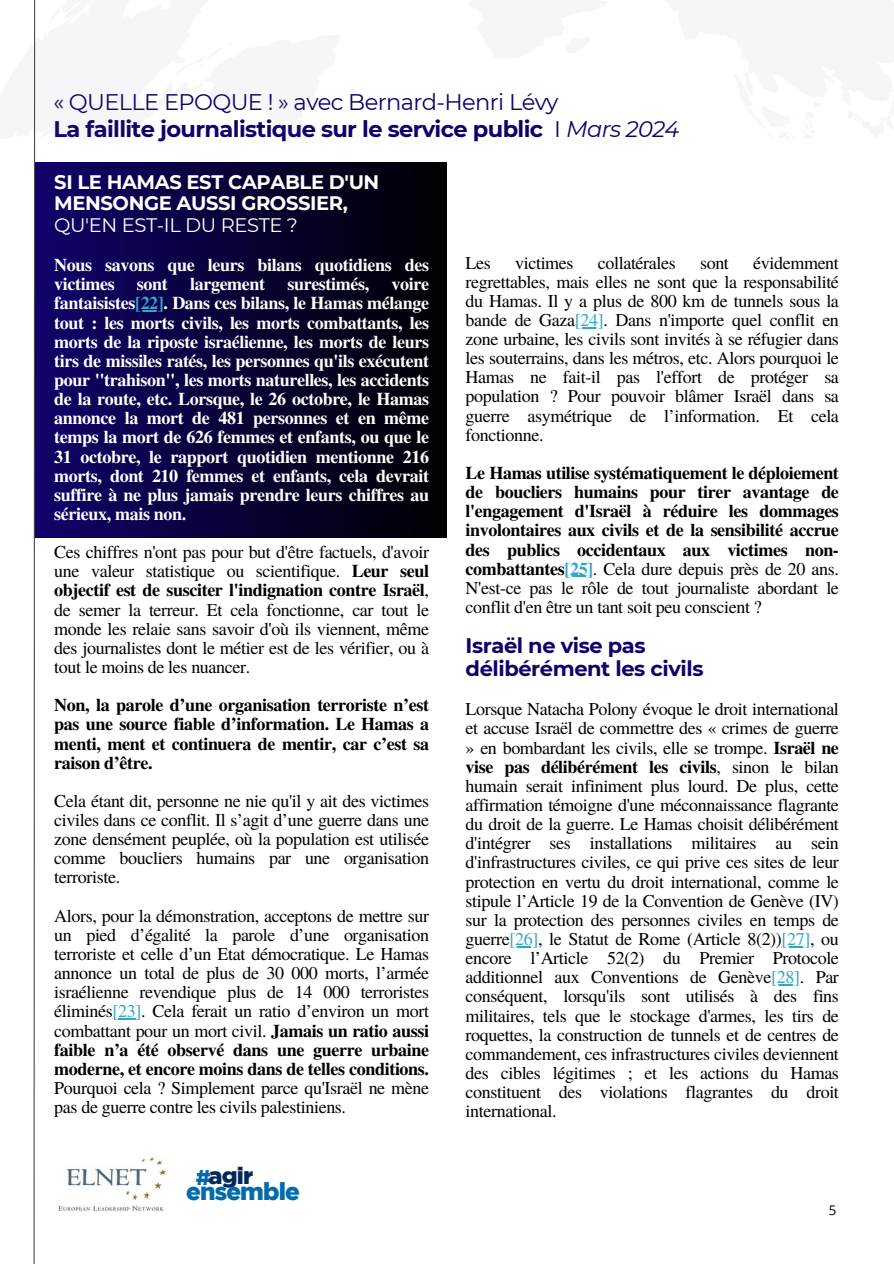
<style>
.page{position:relative;width:894px;height:1264px;background:#fff}
.page>*{position:absolute;margin:0;border:0;box-sizing:border-box;transform-origin:0 0}
.t1{font:900 24.3px "Gotham HTF";letter-spacing:-.035em;color:#016bab}
.t2{font:900 23.4px "Gotham HTF";color:#00285d}
.t3{font:700 22.5px/27px "Montserrat";letter-spacing:-.03em;color:#100269}
.t4{font:700 21px/22.5px "Montserrat";letter-spacing:-.02em;color:#100269}
.t5{font:700 19.5px/21.3px "Montserrat";letter-spacing:-.02em;color:#fefefe}
.t6{font:19.5px "Montserrat";letter-spacing:-.02em;color:#fefefe}
.t7{font:18px/19.2px "Te X Gyre Termes";letter-spacing:-.02em;color:#000;text-align:justify}
.t8{font:700 18px/19.2px "Te X Gyre Termes";letter-spacing:-.02em;color:#fefefe;text-align:justify}
.t9{font:700 18px/19.2px "Te X Gyre Termes";letter-spacing:-.02em;color:#000;text-align:justify}
.t10{font:13.35px "Open Sans";color:#000}
.s1{font-weight:400}
.s2{font-weight:400;font-style:italic}
.s3{color:#2ea7cd}
.s4{font-weight:700}
.s5{font-size:21.3px;color:#076aae}
</style>
<div class="page">
<div style="left:35px;top:163px;width:411px;height:374px;background:linear-gradient(to right,#100269,#000001)"></div>
<hr style="left:135px;top:310px;width:28px;height:2px;background:#2ea7cd">
<svg style="left:112px;top:1018px;width:24px;height:1px"></svg>
<svg style="left:582px;top:327px;width:15px;height:1px"></svg>
<svg style="left:571px;top:576px;width:16px;height:1px"></svg>
<svg style="left:509px;top:946px;width:23px;height:1px"></svg>
<svg style="left:781px;top:946px;width:23px;height:1px"></svg>
<svg style="left:778px;top:984px;width:15px;height:1px"></svg>
<img style="left:58px;top:1157px;width:109px;height:54px">
<svg style="left:33px;top:0;width:3px;height:1263px"></svg>
<p class="t3" style="left:54px;top:88px;width:627px"><span class="s1">« QUELLE EPOQUE ! » avec Bernard-Henri Lévy<br></span>La faillite journalistique sur le service public <span class="s1">I</span> <span class="s2">Mars 2024</span></p>
<p class="t5" style="left:54px;top:171px;width:326px">SI LE HAMAS EST CAPABLE D'UN<br>MENSONGE AUSSI GROSSIER,</p>
<p class="t6" style="left:54px;top:213px;width:245px">QU'EN EST-IL DU RESTE ?</p>
<p class="t8" style="left:54px;top:254px;width:376px">Nous savons que leurs bilans quotidiens des victimes sont largement surestimés, voire fantaisistes<span class="s3">[22]</span>. Dans ces bilans, le Hamas mélange tout : les morts civils, les morts combattants, les morts de la riposte israélienne, les morts de leurs tirs de missiles ratés, les personnes qu'ils exécutent pour "trahison", les morts naturelles, les accidents de la route, etc. Lorsque, le 26 octobre, le Hamas annonce la mort de 481 personnes et en même temps la mort de 626 femmes et enfants, ou que le 31 octobre, le rapport quotidien mentionne 216 morts, dont 210 femmes et enfants, cela devrait suffire à ne plus jamais prendre leurs chiffres au sérieux, mais non.</p>
<p class="t7" style="left:54px;top:541px;width:376px">Ces chiffres n'ont pas pour but d'être factuels, d'avoir une valeur statistique ou scientifique. <span class="s4">Leur seul objectif est de susciter l'indignation contre Israël</span>, de semer la terreur. Et cela fonctionne, car tout le monde les relaie sans savoir d'où ils viennent, même des journalistes dont le métier est de les vérifier, ou à tout le moins de les nuancer.</p>
<p class="t9" style="left:54px;top:694px;width:376px">Non, la parole d’une organisation terroriste n’est pas une source fiable d’information. Le Hamas a menti, ment et continuera de mentir, car c’est sa raison d’être.</p>
<p class="t7" style="left:54px;top:790px;width:376px">Cela étant dit, personne ne nie qu'il y ait des victimes civiles dans ce conflit. Il s’agit d’une guerre dans une zone densément peuplée, où la population est utilisée comme boucliers humains par une organisation terroriste.</p>
<p class="t7" style="left:54px;top:905px;width:376px">Alors, pour la démonstration, acceptons de mettre sur un pied d’égalité la parole d’une organisation terroriste et celle d’un Etat démocratique. Le Hamas annonce un total de plus de 30 000 morts, l’armée israélienne revendique plus de 14 000 terroristes éliminés<span class="s3">[23]</span>. Cela ferait un ratio d’environ un mort combattant pour un mort civil. <span class="s4">Jamais un ratio aussi faible n’a été observé dans une guerre urbaine moderne, et encore moins dans de telles conditions.</span></p>
<p class="t7" style="left:54px;top:1077px;width:376px">Pourquoi cela ? Simplement parce qu'Israël ne mène pas de guerre contre les civils palestiniens.</p>
<p class="t2" style="left:196px;top:1165px;width:59px"><span class="s5">#</span>agir</p>
<h1 class="t1" style="left:186px;top:1180px;width:115px">ensemble</h1>
<p class="t7" style="left:465px;top:252px;width:375px;text-indent:287px">évidemment regrettables, mais elles ne sont que la responsabilité du Hamas. Il y a plus de 800 km de tunnels sous la bande de Gaza<span class="s3">[24]</span>. Dans n'importe quel conflit en zone urbaine, les civils sont invités à se réfugier dans les souterrains, dans les métros, etc. Alors pourquoi le Hamas ne fait-il pas l'effort de protéger sa population ? Pour pouvoir blâmer Israël dans sa guerre asymétrique de l’information. Et cela fonctionne.</p>
<p class="t9" style="left:465px;top:462px;width:375px">Le Hamas utilise systématiquement le déploiement de boucliers humains pour tirer avantage de l'engagement d'Israël à réduire les dommages involontaires aux civils et de la sensibilité accrue des publics occidentaux aux victimes non&shy;combattantes<span class="s3">[25]</span><span class="s1">. Cela dure depuis près de 20 ans.<br>N'est-ce pas le rôle de tout journaliste abordant le conflit d'en être un tant soit peu conscient ?</span></p>
<p class="t4" style="left:465px;top:634px;width:239px">Israël ne vise pas délibérément les civils</p>
<p class="t7" style="left:465px;top:698px;width:375px">Lorsque Natacha Polony évoque le droit international et accuse Israël de commettre des « crimes de guerre » en bombardant les civils, elle se trompe. <span class="s4">Israël ne vise pas délibérément les civils</span>, sinon le bilan humain serait infiniment plus lourd. De plus, cette affirmation témoigne d'une méconnaissance flagrante du droit de la guerre. Le Hamas choisit délibérément d'intégrer ses installations militaires au sein d'infrastructures civiles, ce qui prive ces sites de leur protection en vertu du droit international, comme le stipule l’Article 19 de la Convention de Genève (IV) sur la protection des personnes civiles en temps de guerre<span class="s3">[26]</span>, le Statut de Rome (Article 8(2))<span class="s3">[27]</span>, ou encore l’Article 52(2) du Premier Protocole additionnel aux Conventions de Genève<span class="s3">[28]</span>. Par conséquent, lorsqu'ils sont utilisés à des fins militaires, tels que le stockage d'armes, les tirs de roquettes, la construction de tunnels et de centres de commandement, ces infrastructures civiles deviennent des cibles légitimes ; et les actions du Hamas constituent des violations flagrantes du droit international.</p>
<p class="t7" style="left:465px;top:252px;width:27px">Les</p>
<p class="t7" style="left:515px;top:252px;width:60px">victimes</p>
<p class="t7" style="left:597px;top:252px;width:80px">collatérales</p>
<p class="t7" style="left:699px;top:252px;width:30px">sont</p>
<p class="t10" style="left:828px;top:1201px;width:9px">5</p>
</div>
